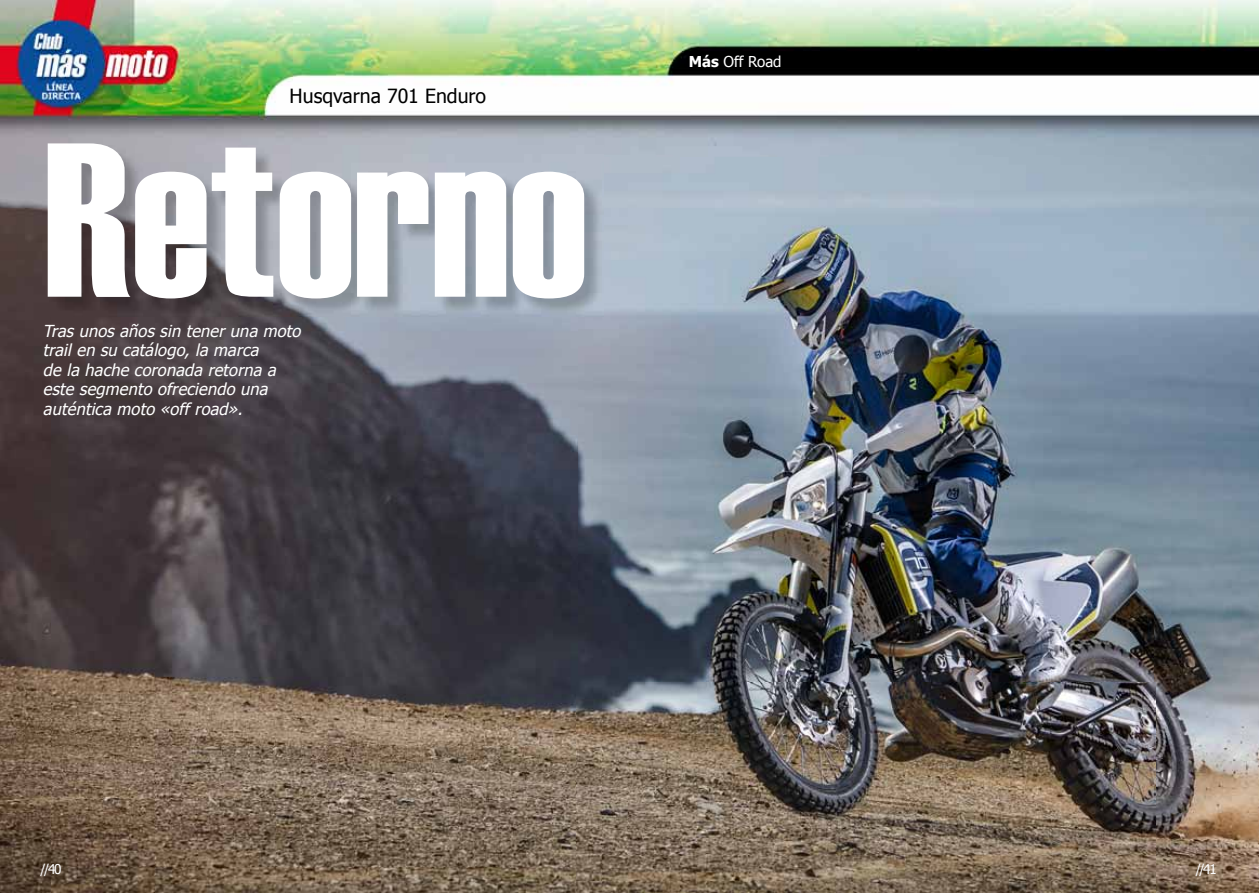
<style>
.page{position:relative;width:1259px;height:893px;background:#fff}
.page>*{position:absolute;margin:0;border:0;box-sizing:border-box;transform-origin:0 0}
.t1{font:219px "Haettenschweiler";color:#fff}
.t2{font:19.5px "Tahoma";color:#000}
.t3{font:italic 16.5px/19.5px "Tahoma";color:#fff}
.t4{font:15px "Tahoma";color:#fff}
.t5{font:13.5px "Tahoma";color:#fff}
.s1{font-weight:700}
</style>
<div class="page">
<img style="left:0;top:0;width:1259px;height:157px">
<img style="left:0;top:157px;width:52px;height:736px">
<img style="left:577px;top:157px;width:682px;height:736px">
<img style="left:52px;top:317px;width:525px;height:576px">
<img style="left:50px;top:146px;width:553px;height:171px">
<p class="t2" style="left:290px;top:83px;width:198px">Husqvarna 701 Enduro</p>
<h1 class="t1" style="left:44px;top:95px;width:544px">Retorno</h1>
<p class="t3" style="left:43px;top:320px;width:263px">Tras unos años sin tener una moto trail en su catálogo, la marca<br>de la hache coronada retorna a este segmento ofreciendo una auténtica moto «off road».</p>
<p class="t4" style="left:688px;top:51px;width:94px"><span class="s1">Más</span> Off Road</p>
<p class="t5" style="left:40px;top:860px;width:23px">//40</p>
<p class="t5" style="left:1195px;top:860px;width:23px">//41</p>
</div>
